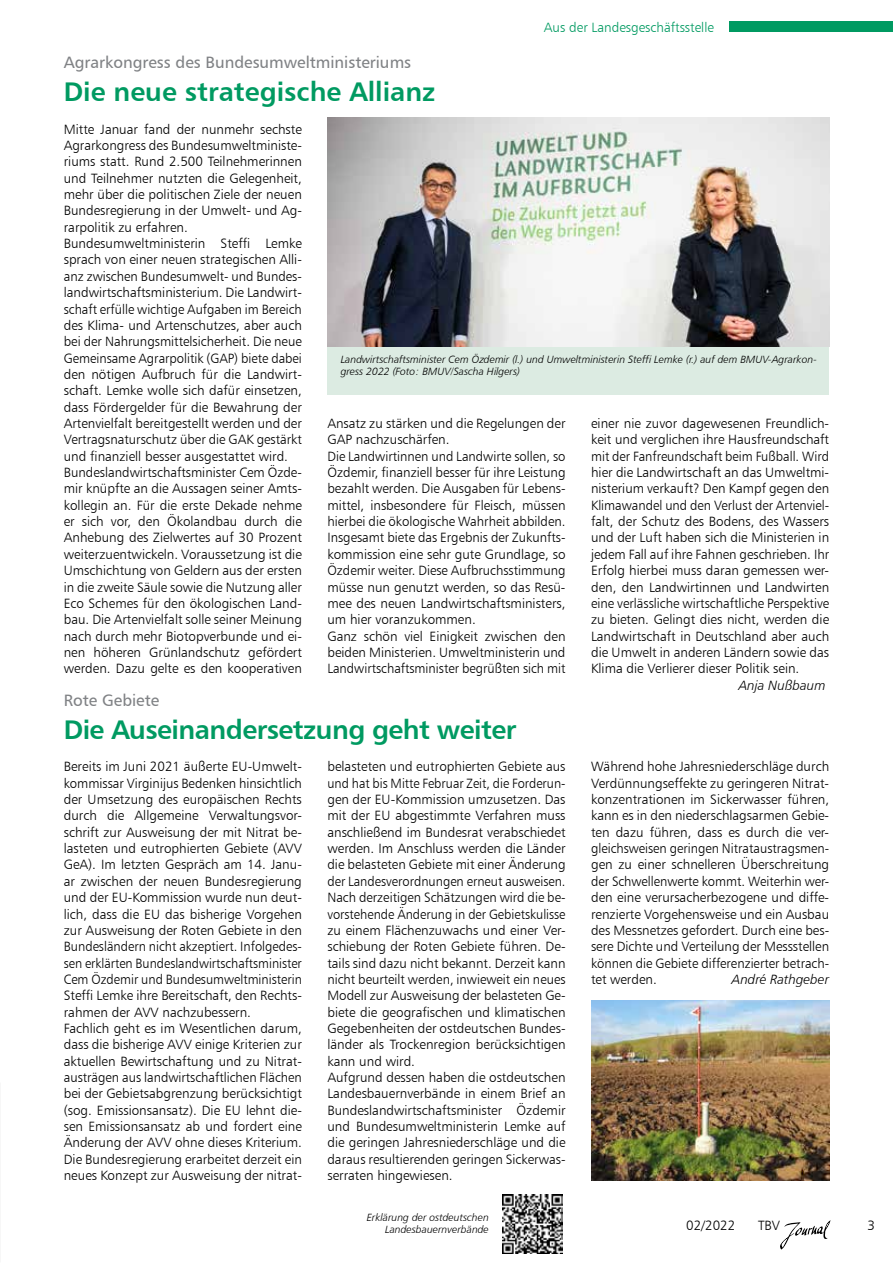
<style>
.page{position:relative;width:893px;height:1263px;background:#fff}
.page>*{position:absolute;margin:0;border:0;box-sizing:border-box;transform-origin:0 0}
.t1{font:27px "Humanist 777 BT Bold B";letter-spacing:-.02em;color:#009a61}
.t2{font:27px "Humanist 777 BT Bold B";color:#009a61}
.t3{font:16.5px "Humanist 777 BT Roman B";color:#808285}
.t4{font:13.5px/16.4px "Humanist 777 BT Light B";color:#000}
.t5{font:13.5px "Humanist 777 BT Light B";color:#009a61}
.t6{font:13.5px "Humanist 777 BT Light Italic B";color:#000}
.t7{font:10.5px/12.6px "Humanist 777 BT Light Italic B";color:#000}
</style>
<div class="page">
<svg style="left:780px;top:1220px;width:51px;height:30px"></svg>
<div style="left:729px;top:21px;width:164px;height:11px;background:#009a61"></div>
<div style="left:327px;top:346px;width:502px;height:49px;background:#dcebe2"></div>
<img style="left:327px;top:117px;width:502px;height:229px">
<img style="left:591px;top:1000px;width:238px;height:181px">
<img style="left:503px;top:1194px;width:59px;height:60px">
<p class="t3" style="left:64px;top:52px;width:349px">Agrarkongress des Bundesumweltministeriums</p>
<h1 class="t2" style="left:64px;top:74px;width:373px">Die neue strategische Allianz</h1>
<p class="t5" style="left:544px;top:19px;width:172px">Aus der Landesgeschäftsstelle</p>
<p class="t4" style="left:64px;top:121px;width:240px">Mitte Januar fand der nunmehr sechste Agrarkongress des Bundesumweltministe&shy;riums statt. Rund 2.500 Teilnehmerinnen und Teilnehmer nutzten die Gelegenheit, mehr über die politischen Ziele der neuen Bundesregierung in der Umwelt- und Ag&shy;rarpolitik zu erfahren.<br>Bundesumweltministerin Steffi Lemke sprach von einer neuen strategischen Alli&shy;anz zwischen Bundesumwelt- und Bundes&shy;landwirtschaftsministerium. Die Landwirt&shy;schaft erfülle wichtige Aufgaben im Bereich des Klima- und Artenschutzes, aber auch bei der Nahrungsmittelsicherheit. Die neue Gemeinsame Agrarpolitik (GAP) biete dabei den nötigen Aufbruch für die Landwirt&shy;schaft. Lemke wolle sich dafür einsetzen, dass Fördergelder für die Bewahrung der Artenvielfalt bereitgestellt werden und der Vertragsnaturschutz über die GAK gestärkt und finanziell besser ausgestattet wird.<br>Bundeslandwirtschaftsminister Cem Özde&shy;mir knüpfte an die Aussagen seiner Amts&shy;kollegin an. Für die erste Dekade nehme er sich vor, den Ökolandbau durch die Anhebung des Zielwertes auf 30 Prozent weiterzuentwickeln. Voraussetzung ist die Umschichtung von Geldern aus der ersten in die zweite Säule sowie die Nutzung aller Eco Schemes für den ökologischen Land&shy;bau. Die Artenvielfalt solle seiner Meinung nach durch mehr Biotopverbunde und ei&shy;nen höheren Grünlandschutz gefördert werden. Dazu gelte es den kooperativen</p>
<p class="t7" style="left:341px;top:352px;width:478px">Landwirtschaftsminister Cem Özdemir (l.) und Umweltministerin Steffi Lemke (r.) auf dem BMUV-Agrarkon&shy;gress 2022 (Foto: BMUV/Sascha Hilgers)</p>
<p class="t4" style="left:327px;top:415px;width:240px">Ansatz zu stärken und die Regelungen der GAP nachzuschärfen.<br>Die Landwirtinnen und Landwirte sollen, so Özdemir, finanziell besser für ihre Leistung bezahlt werden. Die Ausgaben für Lebens&shy;mittel, insbesondere für Fleisch, müssen hierbei die ökologische Wahrheit abbilden.<br>Insgesamt biete das Ergebnis der Zukunfts&shy;kommission eine sehr gute Grundlage, so Özdemir weiter. Diese Aufbruchsstimmung müsse nun genutzt werden, so das Resü&shy;mee des neuen Landwirtschaftsministers, um hier voranzukommen.<br>Ganz schön viel Einigkeit zwischen den beiden Ministerien. Umweltministerin und Landwirtschaftsminister begrüßten sich mit</p>
<p class="t4" style="left:591px;top:415px;width:240px;text-align:justify">einer nie zuvor dagewesenen Freundlich&shy;keit und verglichen ihre Hausfreundschaft mit der Fanfreundschaft beim Fußball. Wird hier die Landwirtschaft an das Umweltmi&shy;nisterium verkauft? Den Kampf gegen den Klimawandel und den Verlust der Artenviel&shy;falt, der Schutz des Bodens, des Wassers und der Luft haben sich die Ministerien in jedem Fall auf ihre Fahnen geschrieben. Ihr Erfolg hierbei muss daran gemessen wer&shy;den, den Landwirtinnen und Landwirten eine verlässliche wirtschaftliche Perspektive zu bieten. Gelingt dies nicht, werden die Landwirtschaft in Deutschland aber auch die Umwelt in anderen Ländern sowie das Klima die Verlierer dieser Politik sein.</p>
<p class="t3" style="left:64px;top:690px;width:97px">Rote Gebiete</p>
<h1 class="t1" style="left:64px;top:712px;width:454px">Die Auseinandersetzung geht weiter</h1>
<p class="t6" style="left:738px;top:677px;width:89px">Anja Nußbaum</p>
<p class="t4" style="left:64px;top:758px;width:240px">Bereits im Juni 2021 äußerte EU-Umwelt&shy;kommissar Virginijus Bedenken hinsichtlich der Umsetzung des europäischen Rechts durch die Allgemeine Verwaltungsvor&shy;schrift zur Ausweisung der mit Nitrat be&shy;lasteten und eutrophierten Gebiete (AVV GeA). Im letzten Gespräch am 14. Janu&shy;ar zwischen der neuen Bundesregierung und der EU-Kommission wurde nun deut&shy;lich, dass die EU das bisherige Vorgehen zur Ausweisung der Roten Gebiete in den Bundesländern nicht akzeptiert. Infolgedes&shy;sen erklärten Bundeslandwirtschaftsminister Cem Özdemir und Bundesumweltministerin Steffi Lemke ihre Bereitschaft, den Rechts&shy;rahmen der AVV nachzubessern.<br>Fachlich geht es im Wesentlichen darum, dass die bisherige AVV einige Kriterien zur aktuellen Bewirtschaftung und zu Nitrat&shy;austrägen aus landwirtschaftlichen Flächen bei der Gebietsabgrenzung berücksichtigt (sog. Emissionsansatz). Die EU lehnt die&shy;sen Emissionsansatz ab und fordert eine Änderung der AVV ohne dieses Kriterium.<br>Die Bundesregierung erarbeitet derzeit ein neues Konzept zur Ausweisung der nitrat-</p>
<p class="t4" style="left:327px;top:758px;width:240px">belasteten und eutrophierten Gebiete aus und hat bis Mitte Februar Zeit, die Forderun&shy;gen der EU-Kommission umzusetzen. Das mit der EU abgestimmte Verfahren muss anschließend im Bundesrat verabschiedet werden. Im Anschluss werden die Länder die belasteten Gebiete mit einer Änderung der Landesverordnungen erneut ausweisen.<br>Nach derzeitigen Schätzungen wird die be&shy;vorstehende Änderung in der Gebietskulisse zu einem Flächenzuwachs und einer Ver&shy;schiebung der Roten Gebiete führen. De&shy;tails sind dazu nicht bekannt. Derzeit kann nicht beurteilt werden, inwieweit ein neues Modell zur Ausweisung der belasteten Ge&shy;biete die geografischen und klimatischen Gegebenheiten der ostdeutschen Bundes&shy;länder als Trockenregion berücksichtigen kann und wird.<br>Aufgrund dessen haben die ostdeutschen Landesbauernverbände in einem Brief an Bundeslandwirtschaftsminister Özdemir und Bundesumweltministerin Lemke auf die geringen Jahresniederschläge und die daraus resultierenden geringen Sickerwas&shy;serraten hingewiesen.</p>
<p class="t4" style="left:591px;top:758px;width:240px;text-align:justify">Während hohe Jahresniederschläge durch Verdünnungseffekte zu geringeren Nitrat&shy;konzentrationen im Sickerwasser führen, kann es in den niederschlagsarmen Gebie&shy;ten dazu führen, dass es durch die ver&shy;gleichsweisen geringen Nitrataustragsmen&shy;gen zu einer schnelleren Überschreitung der Schwellenwerte kommt. Weiterhin wer&shy;den eine verursacherbezogene und diffe&shy;renzierte Vorgehensweise und ein Ausbau des Messnetzes gefordert. Durch eine bes&shy;sere Dichte und Verteilung der Messstellen können die Gebiete differenzierter betrach&shy;tet werden.</p>
<p class="t6" style="left:732px;top:971px;width:99px">André Rathgeber</p>
<p class="t7" style="left:367px;top:1211px;width:124px;text-align:right">Erklärung der ostdeutschen<br>Landesbauernverbände</p>
<p class="t4" style="left:686px;top:1217px;width:51px">02/2022</p>
<p class="t4" style="left:758px;top:1217px;width:23px">TBV</p>
<p class="t4" style="left:867px;top:1217px;width:9px">3</p>
</div>
